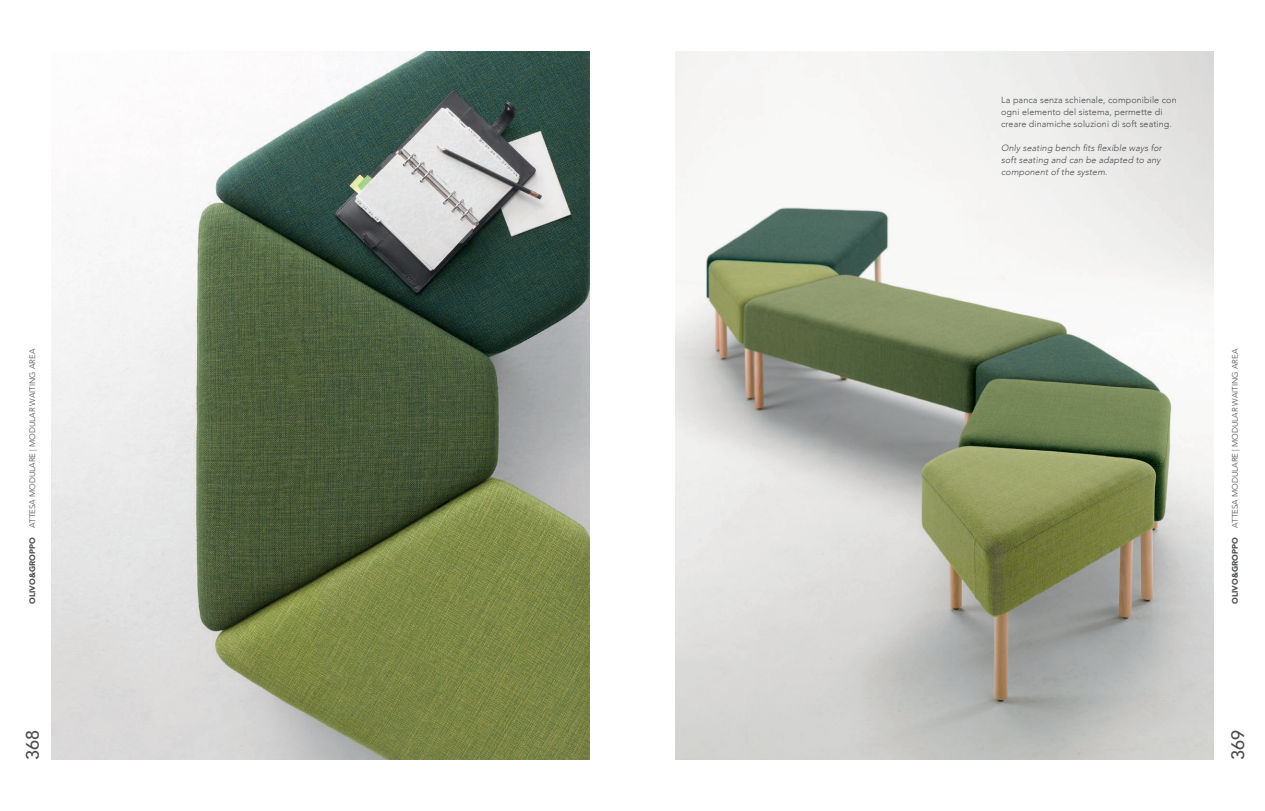
<style>
.page{position:relative;width:1265px;height:811px;background:#fff}
.page>*{position:absolute;margin:0;border:0;box-sizing:border-box;transform-origin:0 0}
.t1{font:500 18px "Avenir";color:#4b4c4d}
.t2{font:300 9px/12px "Avenir";letter-spacing:.01em;color:#4b4c4d}
.t3{font:italic 300 9px/12px "Avenir";letter-spacing:.01em;color:#4b4c4d}
.t4{font:300 8px "Avenir";color:#4b4c4d}
.s1{font-weight:900}
</style>
<div class="page">
<img style="left:675px;top:51px;width:538px;height:709px">
<img style="left:51px;top:51px;width:539px;height:709px">
<p class="t4" style="left:28px;top:604px;width:257px;rotate:-90deg"><span class="s1">OLIVO&amp;GROPPO</span> ATTESA MODULARE | MODULAR WAITING AREA</p>
<h1 class="t1" style="left:17px;top:760px;width:32px;rotate:-90deg">368</h1>
<p class="t2" style="left:1001px;top:93px;width:177px">La panca senza schienale, componibile con ogni elemento del sistema, permette di creare dinamiche soluzioni di soft seating.</p>
<p class="t3" style="left:1001px;top:141px;width:162px">Only seating bench fits flexible ways for soft seating and can be adapted to any component of the system.</p>
<p class="t4" style="left:1230px;top:604px;width:257px;rotate:-90deg"><span class="s1">OLIVO&amp;GROPPO</span> ATTESA MODULARE | MODULAR WAITING AREA</p>
<h1 class="t1" style="left:1222px;top:760px;width:32px;rotate:-90deg">369</h1>
</div>
